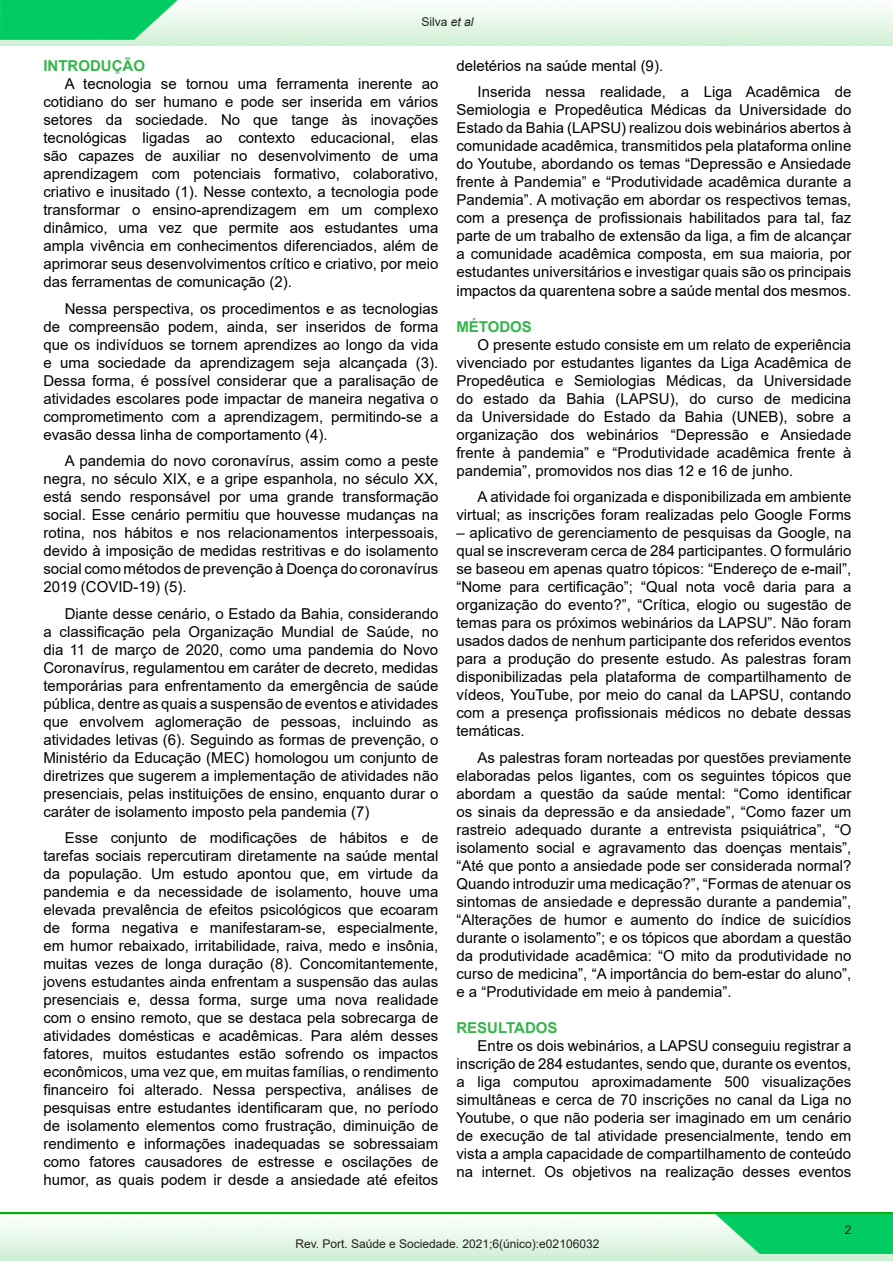
<style>
.page{position:relative;width:893px;height:1263px;background:#fff}
.page>*{position:absolute;margin:0;border:0;box-sizing:border-box;transform-origin:0 0}
.Texto{font:15px/18px "Arial";color:#000;text-align:justify}
.Títulos_Texto{font:700 15px "Arial";color:#35b44a}
.t1{font:12px "Arial";color:#231f20}
.s1{font-style:italic}
</style>
<div class="page">
<img style="left:1px;top:1212px;width:892px;height:48px">
<img style="left:1px;top:0;width:892px;height:45px">
<p class="t1" style="left:421px;top:13px;width:54px">Silva <span class="s1">et al</span></p>
<p class="Títulos_Texto" style="left:43px;top:55px;width:103px">INTRODUÇÃO</p>
<p class="Texto" style="left:43px;top:75px;width:396px;text-indent:21px">A tecnologia se tornou uma ferramenta inerente ao cotidiano do ser humano e pode ser inserida em vários setores da sociedade. No que tange às inovações tecnológicas ligadas ao contexto educacional, elas são capazes de auxiliar no desenvolvimento de uma aprendizagem com potenciais formativo, colaborativo, criativo e inusitado (1). Nesse contexto, a tecnologia pode transformar o ensino-aprendizagem em um complexo dinâmico, uma vez que permite aos estudantes uma ampla vivência em conhecimentos diferenciados, além de aprimorar seus desenvolvimentos crítico e criativo, por meio das ferramentas de comunicação (2).</p>
<p class="Texto" style="left:43px;top:299px;width:396px;text-indent:21px">Nessa perspectiva, os procedimentos e as tecnologias de compreensão podem, ainda, ser inseridos de forma que os indivíduos se tornem aprendizes ao longo da vida e uma sociedade da aprendizagem seja alcançada (3).<br>Dessa forma, é possível considerar que a paralisação de atividades escolares pode impactar de maneira negativa o comprometimento com a aprendizagem, permitindo-se a evasão dessa linha de comportamento (4).</p>
<p class="Texto" style="left:43px;top:452px;width:396px;text-indent:21px">A pandemia do novo coronavírus, assim como a peste negra, no século XIX, e a gripe espanhola, no século XX, está sendo responsável por uma grande transformação social. Esse cenário permitiu que houvesse mudanças na rotina, nos hábitos e nos relacionamentos interpessoais, devido à imposição de medidas restritivas e do isolamento social como métodos de prevenção à Doença do coronavírus 2019 (COVID-19) (5).</p>
<p class="Texto" style="left:43px;top:604px;width:396px;text-indent:21px">Diante desse cenário, o Estado da Bahia, considerando a classificação pela Organização Mundial de Saúde, no dia 11 de março de 2020, como uma pandemia do Novo Coronavírus, regulamentou em caráter de decreto, medidas temporárias para enfrentamento da emergência de saúde pública, dentre as quais a suspensão de eventos e atividades que envolvem aglomeração de pessoas, incluindo as atividades letivas (6). Seguindo as formas de prevenção, o Ministério da Educação (MEC) homologou um conjunto de diretrizes que sugerem a implementação de atividades não presenciais, pelas instituições de ensino, enquanto durar o caráter de isolamento imposto pela pandemia (7)</p>
<p class="Texto" style="left:43px;top:829px;width:396px;text-indent:21px">Esse conjunto de modificações de hábitos e de tarefas sociais repercutiram diretamente na saúde mental da população. Um estudo apontou que, em virtude da pandemia e da necessidade de isolamento, houve uma elevada prevalência de efeitos psicológicos que ecoaram de forma negativa e manifestaram-se, especialmente, em humor rebaixado, irritabilidade, raiva, medo e insônia, muitas vezes de longa duração (8). Concomitantemente, jovens estudantes ainda enfrentam a suspensão das aulas presenciais e, dessa forma, surge uma nova realidade com o ensino remoto, que se destaca pela sobrecarga de atividades domésticas e acadêmicas. Para além desses fatores, muitos estudantes estão sofrendo os impactos econômicos, uma vez que, em muitas famílias, o rendimento financeiro foi alterado. Nessa perspectiva, análises de pesquisas entre estudantes identificaram que, no período de isolamento elementos como frustração, diminuição de rendimento e informações inadequadas se sobressaiam como fatores causadores de estresse e oscilações de humor, as quais podem ir desde a ansiedade até efeitos</p>
<p class="Texto" style="left:456px;top:57px;width:208px">deletérios na saúde mental (9).</p>
<p class="Texto" style="left:456px;top:83px;width:396px;text-indent:21px">Inserida nessa realidade, a Liga Acadêmica de Semiologia e Propedêutica Médicas da Universidade do Estado da Bahia (LAPSU) realizou dois webinários abertos à comunidade acadêmica, transmitidos pela plataforma online do Youtube, abordando os temas “Depressão e Ansiedade frente à Pandemia” e “Produtividade acadêmica durante a Pandemia”. A motivação em abordar os respectivos temas, com a presença de profissionais habilitados para tal, faz parte de um trabalho de extensão da liga, a fim de alcançar a comunidade acadêmica composta, em sua maioria, por estudantes universitários e investigar quais são os principais impactos da quarentena sobre a saúde mental dos mesmos.</p>
<p class="Títulos_Texto" style="left:456px;top:316px;width:77px">MÉTODOS</p>
<p class="Texto" style="left:456px;top:335px;width:396px;text-indent:21px">O presente estudo consiste em um relato de experiência vivenciado por estudantes ligantes da Liga Acadêmica de Propedêutica e Semiologias Médicas, da Universidade do estado da Bahia (LAPSU), do curso de medicina da Universidade do Estado da Bahia (UNEB), sobre a organização dos webinários “Depressão e Ansiedade frente à pandemia” e “Produtividade acadêmica frente à pandemia”, promovidos nos dias 12 e 16 de junho.</p>
<p class="Texto" style="left:456px;top:488px;width:396px;text-align:right">A atividade foi organizada e disponibilizada em ambiente virtual; as inscrições foram realizadas pelo Google Forms</p>
<p class="Texto" style="left:456px;top:524px;width:396px">– aplicativo de gerenciamento de pesquisas da Google, na qual se inscreveram cerca de 284 participantes. O formulário se baseou em apenas quatro tópicos: “Endereço de e-mail”, “Nome para certificação”; “Qual nota você daria para a organização do evento?”, “Crítica, elogio ou sugestão de temas para os próximos webinários da LAPSU”. Não foram usados dados de nenhum participante dos referidos eventos para a produção do presente estudo. As palestras foram disponibilizadas pela plataforma de compartilhamento de vídeos, YouTube, por meio do canal da LAPSU, contando com a presença profissionais médicos no debate dessas temáticas.</p>
<p class="Texto" style="left:456px;top:748px;width:396px;text-indent:21px">As palestras foram norteadas por questões previamente elaboradas pelos ligantes, com os seguintes tópicos que abordam a questão da saúde mental: “Como identificar os sinais da depressão e da ansiedade”, “Como fazer um rastreio adequado durante a entrevista psiquiátrica”, “O isolamento social e agravamento das doenças mentais”, “Até que ponto a ansiedade pode ser considerada normal?<br>Quando introduzir uma medicação?”, “Formas de atenuar os sintomas de ansiedade e depressão durante a pandemia”, “Alterações de humor e aumento do índice de suicídios durante o isolamento”; e os tópicos que abordam a questão da produtividade acadêmica: “O mito da produtividade no curso de medicina”, “A importância do bem-estar do aluno”, e a “Produtividade em meio à pandemia”.</p>
<p class="Títulos_Texto" style="left:456px;top:1017px;width:103px">RESULTADOS</p>
<p class="Texto" style="left:456px;top:1037px;width:396px;text-indent:21px">Entre os dois webinários, a LAPSU conseguiu registrar a inscrição de 284 estudantes, sendo que, durante os eventos, a liga computou aproximadamente 500 visualizações simultâneas e cerca de 70 inscrições no canal da Liga no Youtube, o que não poderia ser imaginado em um cenário de execução de tal atividade presencialmente, tendo em vista a ampla capacidade de compartilhamento de conteúdo na internet. Os objetivos na realização desses eventos</p>
<p class="t1" style="left:845px;top:1221px;width:8px">2</p>
<p class="t1" style="left:295px;top:1235px;width:305px">Rev. Port. Saúde e Sociedade. 2021;6(único):e02106032</p>
</div>
